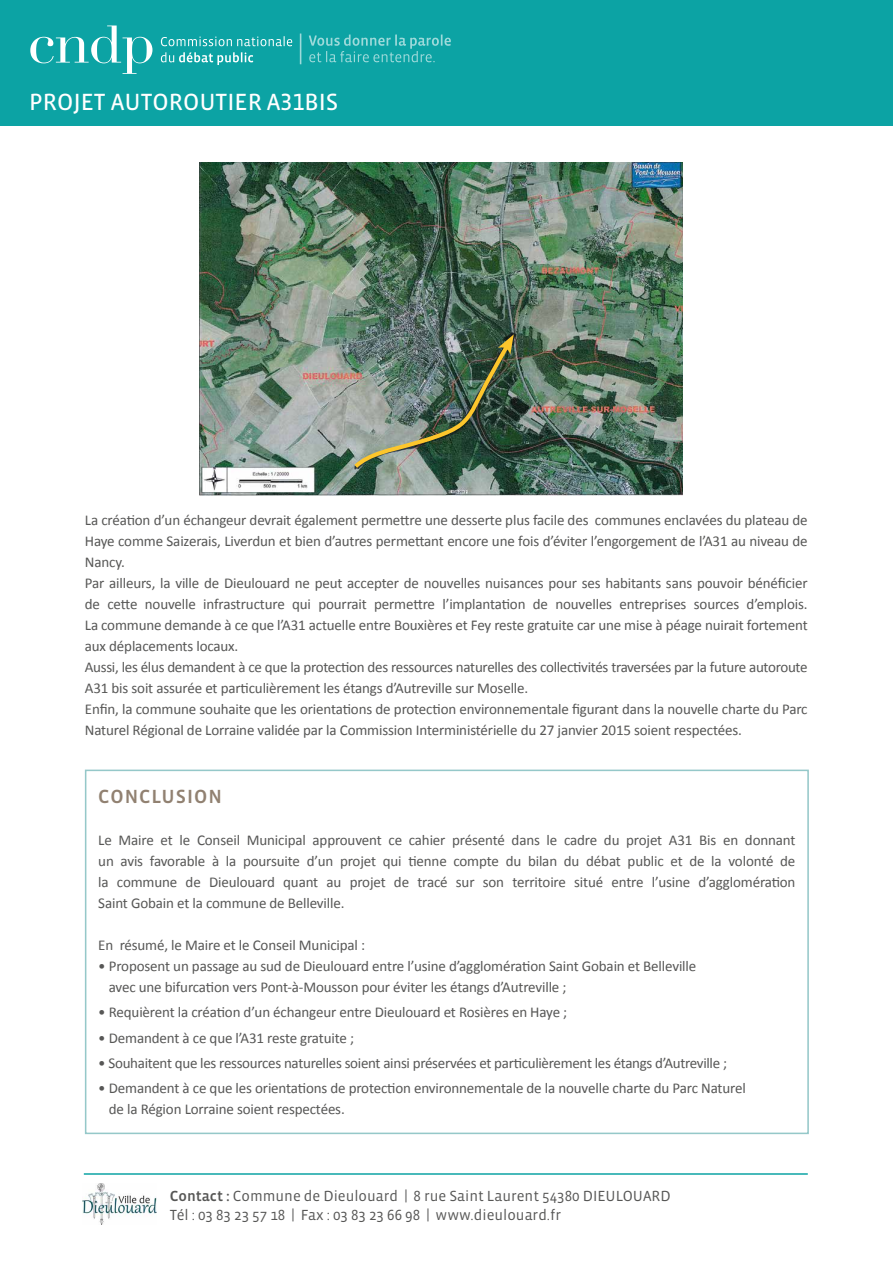
<style>
.page{position:relative;width:893px;height:1263px;background:#fff}
.page>*{position:absolute;margin:0;border:0;box-sizing:border-box;transform-origin:0 0}
.t1{font:24px "Vista Sans OT";color:#fff}
.t2{font:500 19.5px "Vista Sans OT";letter-spacing:.05em;color:#918171}
.t3{font:15px/21px "Calibri";letter-spacing:-.01em;color:#575756}
.t4{font:15px/19.5px "Vista Sans OT";color:#575756}
.s1{font-weight:500}
</style>
<div class="page">
<div style="left:85px;top:770px;width:724px;height:364px;background:#fff;border:2px solid #95c8c9"></div>
<hr style="left:84px;top:1173px;width:724px;height:2px;background:#0ca3a4">
<div style="left:0;top:0;width:893px;height:125px;background:#0ca3a4"></div>
<svg style="left:161px;top:52px;width:92px;height:13px"></svg>
<svg style="left:161px;top:36px;width:131px;height:10px"></svg>
<svg style="left:30px;top:26px;width:122px;height:48px"></svg>
<hr style="left:300px;top:34px;width:1px;height:30px;background:#fff">
<svg style="left:309px;top:34px;width:142px;height:28px"></svg>
<img style="left:82px;top:1183px;width:74px;height:41px">
<img style="left:199px;top:162px;width:484px;height:333px">
<img style="left:350px;top:334px;width:164px;height:138px">
<h1 class="t1" style="left:29px;top:89px;width:311px">PROJET AUTOROUTIER A31BIS</h1>
<p class="t3" style="left:85px;top:510px;width:724px">La création d’un échangeur devrait également permettre une desserte plus facile des communes enclavées du plateau de Haye comme Saizerais, Liverdun et bien d’autres permettant encore une fois d’éviter l’engorgement de l’A31 au niveau de Nancy.<br>Par ailleurs, la ville de Dieulouard ne peut accepter de nouvelles nuisances pour ses habitants sans pouvoir bénéficier de cette nouvelle infrastructure qui pourrait permettre l’implantation de nouvelles entreprises sources d’emplois.<br>La commune demande à ce que l’A31 actuelle entre Bouxières et Fey reste gratuite car une mise à péage nuirait fortement aux déplacements locaux.<br>Aussi, les élus demandent à ce que la protection des ressources naturelles des collectivités traversées par la future autoroute A31 bis soit assurée et particulièrement les étangs d’Autreville sur Moselle.<br>Enfin, la commune souhaite que les orientations de protection environnementale figurant dans la nouvelle charte du Parc Naturel Régional de Lorraine validée par la Commission Interministérielle du 27 janvier 2015 soient respectées.</p>
<h2 class="t2" style="left:98px;top:786px;width:125px">CONCLUSION</h2>
<p class="t3" style="left:98px;top:830px;width:699px;text-align:justify">Le Maire et le Conseil Municipal approuvent ce cahier présenté dans le cadre du projet A31 Bis en donnant un avis favorable à la poursuite d’un projet qui tienne compte du bilan du débat public et de la volonté de la commune de Dieulouard quant au projet de tracé sur son territoire situé entre l’usine d’agglomération Saint Gobain et la commune de Belleville.</p>
<p class="t3" style="left:98px;top:935px;width:268px">En résumé, le Maire et le Conseil Municipal :</p>
<p class="t3" style="left:109px;top:956px;width:589px;text-indent:-11px">• Proposent un passage au sud de Dieulouard entre l’usine d’agglomération Saint Gobain et Belleville avec une bifurcation vers Pont-à-Mousson pour éviter les étangs d’Autreville ;</p>
<p class="t3" style="left:98px;top:1002px;width:470px">• Requièrent la création d’un échangeur entre Dieulouard et Rosières en Haye ;</p>
<p class="t3" style="left:98px;top:1027px;width:257px">• Demandent à ce que l’A31 reste gratuite ;</p>
<p class="t3" style="left:98px;top:1052px;width:630px">• Souhaitent que les ressources naturelles soient ainsi préservées et particulièrement les étangs d’Autreville ;</p>
<p class="t3" style="left:109px;top:1078px;width:638px;text-indent:-11px">• Demandent à ce que les orientations de protection environnementale de la nouvelle charte du Parc Naturel de la Région Lorraine soient respectées.</p>
<p class="t4" style="left:170px;top:1186px;width:502px"><span class="s1">Contact :</span> Commune de Dieulouard | 8 rue Saint Laurent 54380 DIEULOUARD<br>Tél : 03 83 23 57 18 | Fax : 03 83 23 66 98 | www.dieulouard.fr</p>
</div>
